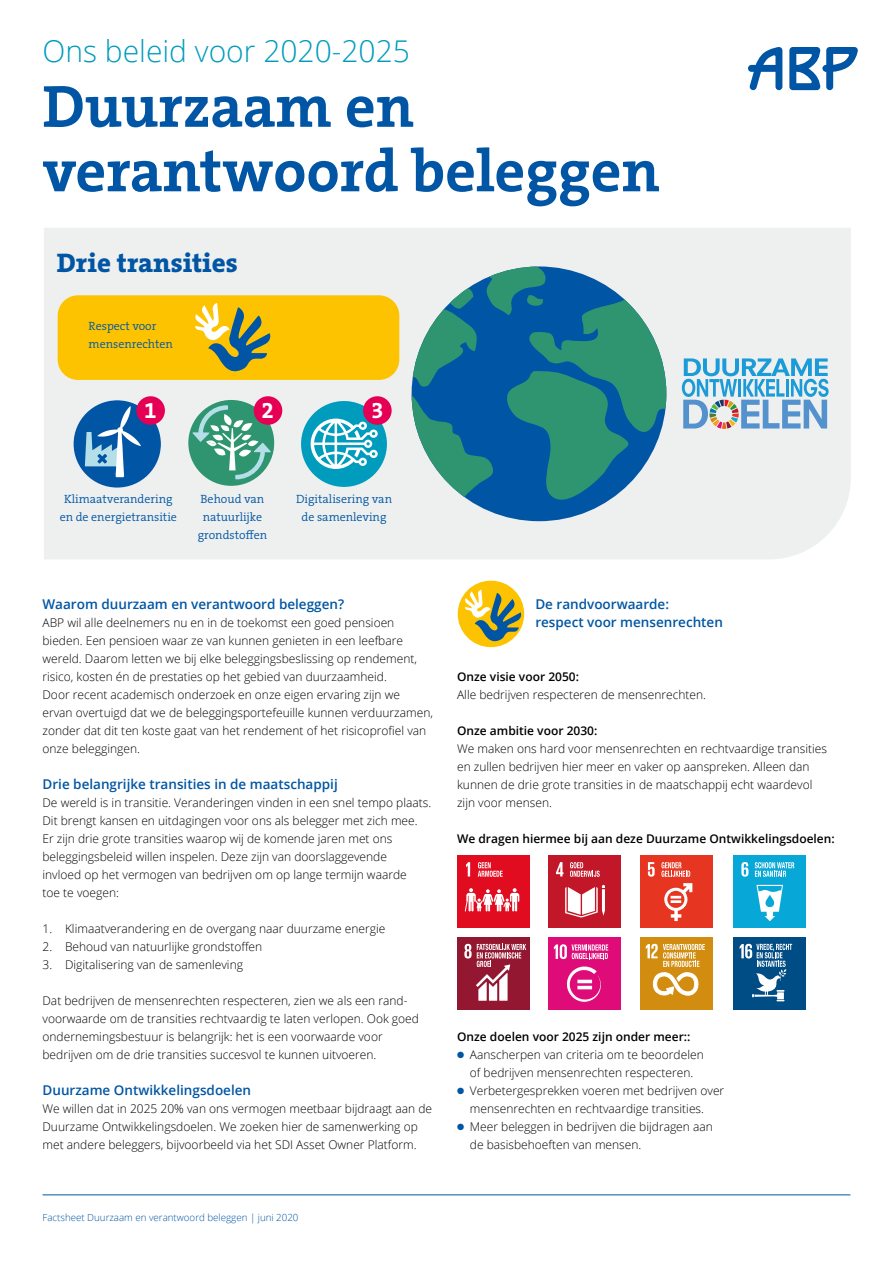
<style>
.page{position:relative;width:893px;height:1263px;background:#fff}
.page>*{position:absolute;margin:0;border:0;box-sizing:border-box;transform-origin:0 0}
.t1{font:700 60px/64.5px "The Serif B W7";color:#0056a4}
.t2{font:300 30px "Open Sans";color:#009cbd}
.t3{font:800 27px "The Serif";color:#0056a4}
.t4{font:700 22.95px "The Serif B W7";color:#fff}
.t5{font:600 13.5px/18px "Open Sans";color:#0056a4}
.t6{font:300 12px/18px "Open Sans";color:#000}
.t7{font:600 12px "Open Sans";color:#000}
.t8{font:300 12px/18px "The Serif B W4";color:#0056a4;text-align:center}
.t9{font:300 9.75px "Open Sans";color:#0056a4}
.s1{color:#0056a4}
</style>
<div class="page">
<div style="left:44px;top:228px;width:807px;height:331px;background:#eeefef"></div>
<div style="left:58px;top:295px;width:341px;height:85px;background:#fdc300;border-radius:20px"></div>
<svg style="left:74px;top:400px;width:87px;height:88px"></svg>
<div style="left:74px;top:401px;width:86px;height:86px;background:#0056a4;border-radius:50%"></div>
<svg style="left:85px;top:406px;width:56px;height:71px"></svg>
<div style="left:136px;top:396px;width:29px;height:29px;background:#e50056;border-radius:50%"></div>
<div style="left:188px;top:400px;width:86px;height:86px;background:#2f9571;border-radius:50%"></div>
<svg style="left:192px;top:405px;width:79px;height:74px"></svg>
<div style="left:254px;top:396px;width:28px;height:29px;background:#e50056;border-radius:50%"></div>
<div style="left:301px;top:401px;width:86px;height:86px;background:#009cbd;border-radius:50%"></div>
<svg style="left:311px;top:419px;width:67px;height:50px"></svg>
<div style="left:363px;top:396px;width:29px;height:29px;background:#e50056;border-radius:50%"></div>
<div style="left:412px;top:266px;width:254px;height:255px;background:#eeefef"></div>
<div style="left:412px;top:266px;width:254px;height:255px;background:#0056a4;border-radius:50%"></div>
<svg style="left:412px;top:267px;width:254px;height:237px"></svg>
<svg style="left:682px;top:358px;width:147px;height:71px;background:#9ac4dd"></svg>
<svg style="left:195px;top:303px;width:76px;height:68px"></svg>
<svg style="left:748px;top:47px;width:110px;height:43px"></svg>
<div style="left:457px;top:855px;width:73px;height:73px;background:#e20c20"></div>
<svg style="left:464px;top:888px;width:55px;height:24px"></svg>
<svg style="left:466px;top:862px;width:4px;height:14px"></svg>
<svg style="left:478px;top:862px;width:25px;height:15px"></svg>
<div style="left:457px;top:937px;width:73px;height:73px;background:#941731"></div>
<svg style="left:464px;top:944px;width:62px;height:57px"></svg>
<div style="left:733px;top:855px;width:73px;height:73px;background:#07a7d7"></div>
<svg style="left:756px;top:885px;width:27px;height:36px"></svg>
<svg style="left:741px;top:862px;width:7px;height:15px"></svg>
<svg style="left:755px;top:862px;width:39px;height:15px"></svg>
<div style="left:548px;top:855px;width:73px;height:73px;background:#c11728"></div>
<svg style="left:565px;top:885px;width:40px;height:32px"></svg>
<svg style="left:556px;top:862px;width:7px;height:14px"></svg>
<svg style="left:570px;top:862px;width:30px;height:15px"></svg>
<div style="left:548px;top:938px;width:73px;height:72px;background:#de0b79"></div>
<svg style="left:566px;top:966px;width:35px;height:36px"></svg>
<hr style="left:577px;top:980px;width:15px;height:3px;background:#fff">
<svg style="left:554px;top:944px;width:54px;height:15px"></svg>
<div style="left:640px;top:855px;width:72px;height:73px;background:#e63520"></div>
<svg style="left:664px;top:883px;width:28px;height:38px"></svg>
<svg style="left:648px;top:862px;width:7px;height:15px"></svg>
<svg style="left:661px;top:862px;width:29px;height:15px"></svg>
<div style="left:640px;top:937px;width:72px;height:73px;background:#d28d10"></div>
<svg style="left:646px;top:944px;width:59px;height:52px"></svg>
<div style="left:733px;top:937px;width:73px;height:73px;background:#004c85"></div>
<svg style="left:740px;top:944px;width:52px;height:57px"></svg>
<div style="left:458px;top:581px;width:66px;height:66px;background:#fdc300;border-radius:50%"></div>
<svg style="left:464px;top:589px;width:58px;height:52px"></svg>
<hr style="left:43px;top:1194px;width:807px;height:1px;background:#0056a4">
<h2 class="t2" style="left:43px;top:31px;width:369px">Ons beleid voor 2020-2025</h2>
<h1 class="t1" style="left:43px;top:74px;width:619px">Duurzaam en verantwoord beleggen</h1>
<h3 class="t3" style="left:57px;top:240px;width:183px">Drie transities</h3>
<p class="t8" style="left:89px;top:317px;width:86px;text-align:left">Respect voor mensenrechten</p>
<h3 class="t4" style="left:144px;top:395px;width:14px">1</h3>
<h3 class="t4" style="left:262px;top:395px;width:14px">2</h3>
<h3 class="t4" style="left:371px;top:395px;width:14px">3</h3>
<p class="t8" style="left:60px;top:490px;width:119px">Klimaatverandering en de energietransitie</p>
<p class="t8" style="left:198px;top:490px;width:71px">Behoud van natuurlijke grondstoffen</p>
<p class="t8" style="left:296px;top:490px;width:98px">Digitalisering van de samenleving</p>
<p class="t5" style="left:43px;top:595px;width:303px">Waarom duurzaam en verantwoord beleggen?</p>
<p class="t6" style="left:43px;top:613px;width:392px">ABP wil alle deelnemers nu en in de toekomst een goed pensioen bieden. Een pensioen waar ze van kunnen genieten in een leefbare wereld. Daarom letten we bij elke beleggingsbeslissing op rendement, risico, kosten én de prestaties op het gebied van duurzaamheid.<br>Door recent academisch onderzoek en onze eigen ervaring zijn we ervan overtuigd dat we de beleggingsportefeuille kunnen verduurzamen, zonder dat dit ten koste gaat van het rendement of het risicoprofiel van onze beleggingen.</p>
<p class="t5" style="left:43px;top:775px;width:297px">Drie belangrijke transities in de maatschappij</p>
<p class="t6" style="left:43px;top:793px;width:390px">De wereld is in transitie. Veranderingen vinden in een snel tempo plaats.<br>Dit brengt kansen en uitdagingen voor ons als belegger met zich mee.<br>Er zijn drie grote transities waarop wij de komende jaren met ons beleggingsbeleid willen inspelen. Deze zijn van doorslaggevende<br>invloed op het vermogen van bedrijven om op lange termijn waarde<br>toe te voegen:</p>
<p class="t6" style="left:43px;top:919px;width:344px">1. Klimaatverandering en de overgang naar duurzame energie</p>
<p class="t6" style="left:43px;top:937px;width:221px">2. Behoud van natuurlijke grondstoffen</p>
<p class="t6" style="left:43px;top:955px;width:202px">3. Digitalisering van de samenleving</p>
<p class="t6" style="left:43px;top:991px;width:378px">Dat bedrijven de mensenrechten respecteren, zien we als een rand&shy;voorwaarde om de transities rechtvaardig te laten verlopen. Ook goed ondernemingsbestuur is belangrijk: het is een voorwaarde voor bedrijven om de drie transities succesvol te kunnen uitvoeren.</p>
<p class="t5" style="left:43px;top:1081px;width:210px">Duurzame Ontwikkelingsdoelen</p>
<p class="t6" style="left:43px;top:1099px;width:391px">We willen dat in 2025 20% van ons vermogen meetbaar bijdraagt aan de<br>Duurzame Ontwikkelingsdoelen. We zoeken hier de samenwerking op met andere beleggers, bijvoorbeeld via het SDI Asset Owner Platform.</p>
<p class="t9" style="left:43px;top:1211px;width:258px">Factsheet Duurzaam en verantwoord beleggen | juni 2020</p>
<p class="t5" style="left:535px;top:595px;width:189px">De randvoorwaarde:<br>respect voor mensenrechten</p>
<p class="t7" style="left:457px;top:668px;width:123px">Onze visie voor 2050:</p>
<p class="t6" style="left:457px;top:685px;width:250px">Alle bedrijven respecteren de mensenrechten.</p>
<p class="t7" style="left:457px;top:722px;width:142px">Onze ambitie voor 2030:</p>
<p class="t6" style="left:457px;top:739px;width:371px">We maken ons hard voor mensenrechten en rechtvaardige transities en zullen bedrijven hier meer en vaker op aanspreken. Alleen dan kunnen de drie grote transities in de maatschappij echt waardevol zijn voor mensen.</p>
<p class="t7" style="left:457px;top:830px;width:379px">We dragen hiermee bij aan deze Duurzame Ontwikkelingsdoelen:</p>
<p class="t7" style="left:457px;top:1028px;width:235px">Onze doelen voor 2025 zijn onder meer::</p>
<p class="t6" style="left:457px;top:1045px;width:248px;text-align:center"><span class="s1">●</span> Aanscherpen van criteria om te beoordelen of bedrijven mensenrechten respecteren.</p>
<p class="t6" style="left:470px;top:1081px;width:256px;text-indent:-13px"><span class="s1">●</span> Verbetergesprekken voeren met bedrijven over mensenrechten en rechtvaardige transities.</p>
<p class="t6" style="left:470px;top:1117px;width:245px;text-indent:-13px"><span class="s1">●</span> Meer beleggen in bedrijven die bijdragen aan de basisbehoeften van mensen.</p>
</div>
